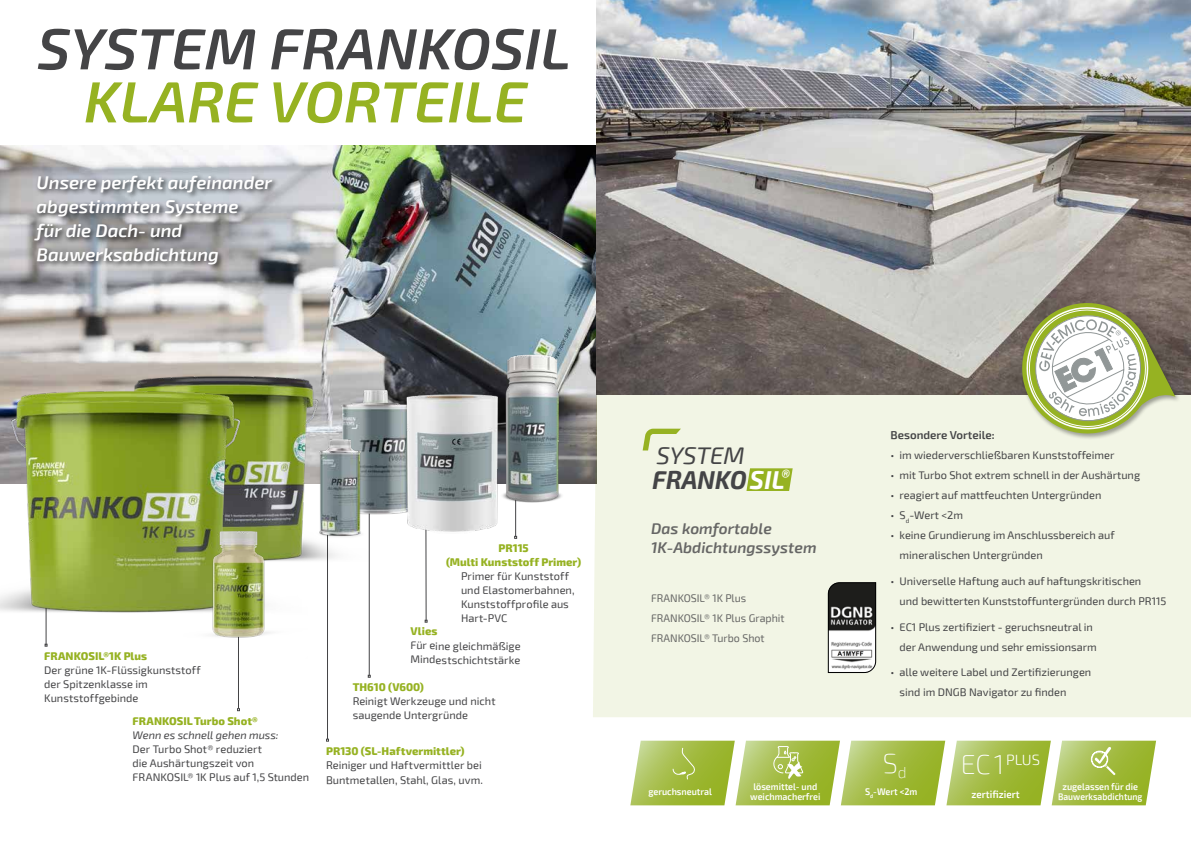
<style>
.page{position:relative;width:1191px;height:842px;background:#fff}
.page>*{position:absolute;margin:0;border:0;box-sizing:border-box;transform-origin:0 0}
.t1{font:italic 600 58px "Exo 2";color:#444446}
.t2{font:italic 600 58px "Exo 2";color:#96b222}
.t3{font:200 26.8px "Exo 2";color:#fff}
.t4{font:italic 700 25.3px "Exo 2";color:#444446}
.t5{font:italic 24px "Exo 2";color:#444446}
.t6{font:italic 600 18.4px/24px "Exo 2";color:#fff}
.t7{font:italic 600 15.6px/19px "Exo 2";color:#666665}
.t8{font:300 14.8px "Exo 2";color:#fff}
.t9{font:600 11.5px "Exo 2";color:#444446}
.t10{font:11px/14px "Exo 2";color:#444446}
.t11{font:800 11px/14px "Exo 2";letter-spacing:.005em;color:#96b222;text-align:center}
.t12{font:11px/20px "Exo 2";color:#666665}
.t13{font:italic 11px "Exo 2";color:#444446}
.t14{font:600 10.5px "Exo 2";color:#fff;scale:.93 1}
.t15{font:600 9.6px/10px "Exo 2";color:#fff;text-align:center;scale:.93 1}
.s1{color:#fff}
.s2{font-weight:200;font-size:26.8px}
</style>
<div class="page">
<img style="left:0;top:145px;width:596px;height:250px">
<div style="left:32px;top:173px;width:247px;height:98px;background:#000;opacity:.75"></div>
<hr style="left:425px;top:514px;width:1px;height:106px;background:#444446">
<hr style="left:369px;top:498px;width:1px;height:177px;background:#444446">
<hr style="left:327px;top:528px;width:1px;height:211px;background:#444446">
<hr style="left:238px;top:624px;width:1px;height:85px;background:#444446">
<img style="left:72px;top:311px;width:296px;height:249px">
<img style="left:0;top:312px;width:302px;height:335px">
<img style="left:273px;top:354px;width:154px;height:205px">
<img style="left:348px;top:341px;width:204px;height:204px">
<img style="left:281px;top:425px;width:119px;height:119px">
<img style="left:162px;top:506px;width:153px;height:141px">
<img style="left:596px;top:0;width:595px;height:395px">
<div style="left:565px;top:395px;width:626px;height:322px;background:#f2f5e5"></div>
<svg style="left:642px;top:429px;width:39px;height:21px"></svg>
<svg style="left:746px;top:468px;width:46px;height:23px"></svg>
<svg style="left:630px;top:741px;width:526px;height:64px;background:#afc45c"></svg>
<hr style="left:515px;top:430px;width:1px;height:106px;background:#444446">
<img style="left:499px;top:347px;width:66px;height:162px">
<div style="left:1020px;top:302px;width:161px;height:139px;background:#000;opacity:.35"></div>
<svg style="left:1013px;top:294px;width:162px;height:150px"></svg>
<svg style="left:827px;top:582px;width:49px;height:91px"></svg>
<h1 class="t1" style="left:37px;top:15px;width:538px">SYSTEM FRANKOSIL</h1>
<h1 class="t2" style="left:83px;top:68px;width:444px">KLARE VORTEILE</h1>
<h3 class="t6" style="left:37px;top:171px;width:237px">Unsere perfekt aufeinander abgestimmten Systeme<br>für die Dach- und<br>Bauwerksabdichtung</h3>
<p class="t11" style="left:44px;top:650px;width:104px">FRANKOSIL®1K Plus</p>
<p class="t10" style="left:44px;top:664px;width:158px">Der grüne 1K-Flüssigkunststoff der Spitzenklasse im<br>Kunststoffgebinde</p>
<p class="t11" style="left:133px;top:714px;width:127px">FRANKOSILTurbo Shot®</p>
<p class="t13" style="left:133px;top:728px;width:147px">Wenn es schnell gehen muss:</p>
<p class="t10" style="left:133px;top:742px;width:178px">Der Turbo Shot® reduziert<br>die Aushärtungszeit von<br>FRANKOSIL® 1K Plus auf 1,5 Stunden</p>
<p class="t11" style="left:446px;top:541px;width:137px">PR115<br>(Multi Kunststoff Primer)</p>
<p class="t10" style="left:461px;top:569px;width:115px">Primer für Kunststoff und Elastomerbahnen,<br>Kunststoffprofile aus<br>Hart-PVC</p>
<p class="t11" style="left:410px;top:625px;width:28px">Vlies</p>
<p class="t10" style="left:410px;top:639px;width:112px">Für eine gleichmäßige<br>Mindestschichtstärke</p>
<p class="t11" style="left:353px;top:680px;width:73px">TH610 (V600)</p>
<p class="t10" style="left:353px;top:694px;width:144px">Reinigt Werkzeuge und nicht saugende Untergründe</p>
<p class="t11" style="left:326px;top:745px;width:140px">PR130 (SL-Haftvermittler)</p>
<p class="t10" style="left:326px;top:759px;width:158px">Reiniger und Haftvermittler bei<br>Buntmetallen, Stahl, Glas, uvm.</p>
<h3 class="t5" style="left:656px;top:441px;width:91px">SYSTEM</h3>
<h3 class="t4" style="left:652px;top:465px;width:140px">FRANKO<span class="s1">SIL</span><sup>®</sup></h3>
<h3 class="t7" style="left:651px;top:520px;width:167px">Das komfortable<br>1K-Abdichtungssystem</h3>
<p class="t12" style="left:651px;top:589px;width:135px">FRANKOSIL® 1K Plus<br>FRANKOSIL® 1K Plus Graphit<br>FRANKOSIL® Turbo Shot</p>
<p class="t9" style="left:890px;top:428px;width:106px">Besondere Vorteile:</p>
<p class="t10" style="left:890px;top:449px;width:225px">• im wiederverschließbaren Kunststoffeimer</p>
<p class="t10" style="left:890px;top:468px;width:251px">• mit Turbo Shot extrem schnell in der Aushärtung</p>
<p class="t10" style="left:890px;top:488px;width:212px">• reagiert auf mattfeuchten Untergründen</p>
<p class="t10" style="left:890px;top:509px;width:74px">• S<sub>d</sub>-Wert &lt;2m</p>
<p class="t10" style="left:899px;top:525px;width:217px;line-height:20px;text-indent:-9px">• keine Grundierung im Anschlussbereich auf mineralischen Untergründen</p>
<p class="t10" style="left:899px;top:571px;width:268px;line-height:20px;text-indent:-9px">• Universelle Haftung auch auf haftungskritischen<br>und bewitterten Kunststoffuntergründen durch PR115</p>
<p class="t10" style="left:899px;top:617px;width:199px;line-height:20px;text-indent:-9px">• EC1 Plus zertifiziert - geruchsneutral in der Anwendung und sehr emissionsarm</p>
<p class="t10" style="left:899px;top:663px;width:193px;line-height:20px;text-indent:-9px">• alle weitere Label und Zertifizierungen sind im DNGB Navigator zu finden</p>
<h2 class="t3" style="left:883px;top:748px;width:25px">S<sub>d</sub></h2>
<h3 class="t8" style="left:960px;top:751px;width:81px"><span class="s2">EC1</span>PLUS</h3>
<p class="t15" style="left:648px;top:787px;width:70px">geruchsneutral</p>
<p class="t15" style="left:750px;top:782px;width:77px">lösemittel- und weichmacherfrei</p>
<p class="t15" style="left:865px;top:787px;width:58px">S<sub>d</sub>-Wert &lt;2m</p>
<p class="t14" style="left:971px;top:788px;width:53px">zertifiziert</p>
<p class="t15" style="left:1058px;top:782px;width:92px">zugelassen für die<br>Bauwerksabdichtung</p>
</div>
